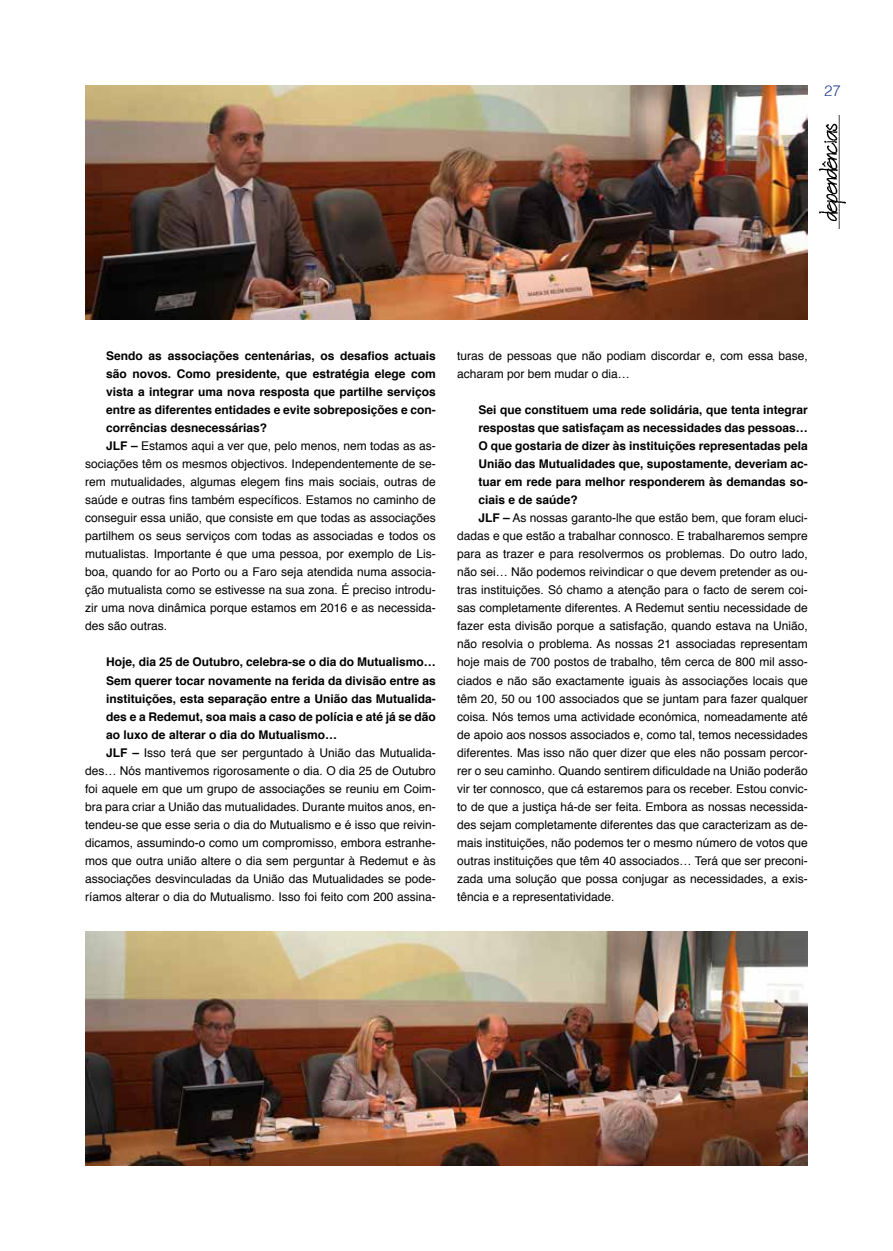
<style>
.page{position:relative;width:893px;height:1251px;background:#fff}
.page>*{position:absolute;margin:0;border:0;box-sizing:border-box;transform-origin:0 0}
.t1{font:300 15px "Helvetica";color:#25408f}
.t2{font:12px/18px "Helvetica";color:#000}
.t3{font:700 12px "Helvetica";color:#000}
.s1{font-weight:700}
</style>
<div class="page">
<img style="left:820px;top:115px;width:25px;height:113px">
<img style="left:85px;top:85px;width:723px;height:234px">
<img style="left:85px;top:931px;width:723px;height:234px">
<p class="t1" style="left:824px;top:78px;width:18px">27</p>
<p class="t3" style="left:106px;top:346px;width:331px">Sendo as associações centenárias, os desafios actuais</p>
<p class="t3" style="left:106px;top:364px;width:331px">são novos. Como presidente, que estratégia elege com</p>
<p class="t3" style="left:106px;top:382px;width:331px">vista a integrar uma nova resposta que partilhe serviços</p>
<p class="t3" style="left:106px;top:400px;width:331px">entre as diferentes entidades e evite sobreposições e con-</p>
<p class="t3" style="left:106px;top:418px;width:162px">corrências desnecessárias?</p>
<p class="t2" style="left:106px;top:437px;width:331px"><span class="s1">JLF –</span> Estamos aqui a ver que, pelo menos, nem todas as as-</p>
<p class="t2" style="left:85px;top:455px;width:352px">sociações têm os mesmos objectivos. Independentemente de se-</p>
<p class="t2" style="left:85px;top:473px;width:352px">rem mutualidades, algumas elegem fins mais sociais, outras de</p>
<p class="t2" style="left:85px;top:491px;width:352px">saúde e outras fins também específicos. Estamos no caminho de</p>
<p class="t2" style="left:85px;top:509px;width:352px">conseguir essa união, que consiste em que todas as associações</p>
<p class="t2" style="left:85px;top:527px;width:352px">partilhem os seus serviços com todas as associadas e todos os</p>
<p class="t2" style="left:85px;top:545px;width:352px">mutualistas. Importante é que uma pessoa, por exemplo de Lis-</p>
<p class="t2" style="left:85px;top:563px;width:352px">boa, quando for ao Porto ou a Faro seja atendida numa associa-</p>
<p class="t2" style="left:85px;top:581px;width:352px">ção mutualista como se estivesse na sua zona. É preciso introdu-</p>
<p class="t2" style="left:85px;top:599px;width:352px">zir uma nova dinâmica porque estamos em 2016 e as necessida-</p>
<p class="t2" style="left:85px;top:617px;width:84px">des são outras.</p>
<p class="t3" style="left:106px;top:652px;width:331px">Hoje, dia 25 de Outubro, celebra-se o dia do Mutualismo…</p>
<p class="t3" style="left:106px;top:670px;width:331px">Sem querer tocar novamente na ferida da divisão entre as</p>
<p class="t3" style="left:106px;top:688px;width:331px">instituições, esta separação entre a União das Mutualida-</p>
<p class="t3" style="left:106px;top:706px;width:331px">des e a Redemut, soa mais a caso de polícia e até já se dão</p>
<p class="t3" style="left:106px;top:724px;width:232px">ao luxo de alterar o dia do Mutualismo…</p>
<p class="t2" style="left:106px;top:743px;width:331px"><span class="s1">JLF –</span> Isso terá que ser perguntado à União das Mutualida-</p>
<p class="t2" style="left:85px;top:761px;width:352px">des… Nós mantivemos rigorosamente o dia. O dia 25 de Outubro</p>
<p class="t2" style="left:85px;top:779px;width:352px">foi aquele em que um grupo de associações se reuniu em Coim-</p>
<p class="t2" style="left:85px;top:797px;width:352px">bra para criar a União das mutualidades. Durante muitos anos, en-</p>
<p class="t2" style="left:85px;top:815px;width:352px">tendeu-se que esse seria o dia do Mutualismo e é isso que reivin-</p>
<p class="t2" style="left:85px;top:833px;width:352px">dicamos, assumindo-o como um compromisso, embora estranhe-</p>
<p class="t2" style="left:85px;top:851px;width:352px">mos que outra união altere o dia sem perguntar à Redemut e às</p>
<p class="t2" style="left:85px;top:869px;width:352px">associações desvinculadas da União das Mutualidades se pode-</p>
<p class="t2" style="left:85px;top:887px;width:352px">ríamos alterar o dia do Mutualismo. Isso foi feito com 200 assina-</p>
<p class="t2" style="left:457px;top:347px;width:352px">turas de pessoas que não podiam discordar e, com essa base, acharam por bem mudar o dia…</p>
<p class="t3" style="left:478px;top:400px;width:331px">Sei que constituem uma rede solidária, que tenta integrar</p>
<p class="t3" style="left:478px;top:418px;width:331px">respostas que satisfaçam as necessidades das pessoas…</p>
<p class="t3" style="left:478px;top:436px;width:331px">O que gostaria de dizer às instituições representadas pela</p>
<p class="t3" style="left:478px;top:454px;width:331px">União das Mutualidades que, supostamente, deveriam ac-</p>
<p class="t3" style="left:478px;top:472px;width:331px">tuar em rede para melhor responderem às demandas so-</p>
<p class="t3" style="left:478px;top:490px;width:101px">ciais e de saúde?</p>
<p class="t2" style="left:478px;top:509px;width:331px"><span class="s1">JLF –</span> As nossas garanto-lhe que estão bem, que foram eluci-</p>
<p class="t2" style="left:457px;top:527px;width:352px">dadas e que estão a trabalhar connosco. E trabalharemos sempre</p>
<p class="t2" style="left:457px;top:545px;width:352px">para as trazer e para resolvermos os problemas. Do outro lado,</p>
<p class="t2" style="left:457px;top:563px;width:352px">não sei… Não podemos reivindicar o que devem pretender as ou-</p>
<p class="t2" style="left:457px;top:581px;width:352px">tras instituições. Só chamo a atenção para o facto de serem coi-</p>
<p class="t2" style="left:457px;top:599px;width:352px">sas completamente diferentes. A Redemut sentiu necessidade de</p>
<p class="t2" style="left:457px;top:617px;width:352px">fazer esta divisão porque a satisfação, quando estava na União,</p>
<p class="t2" style="left:457px;top:635px;width:352px">não resolvia o problema. As nossas 21 associadas representam</p>
<p class="t2" style="left:457px;top:653px;width:352px">hoje mais de 700 postos de trabalho, têm cerca de 800 mil asso-</p>
<p class="t2" style="left:457px;top:671px;width:352px">ciados e não são exactamente iguais às associações locais que</p>
<p class="t2" style="left:457px;top:689px;width:352px">têm 20, 50 ou 100 associados que se juntam para fazer qualquer</p>
<p class="t2" style="left:457px;top:707px;width:352px">coisa. Nós temos uma actividade económica, nomeadamente até</p>
<p class="t2" style="left:457px;top:725px;width:352px">de apoio aos nossos associados e, como tal, temos necessidades</p>
<p class="t2" style="left:457px;top:743px;width:352px">diferentes. Mas isso não quer dizer que eles não possam percor-</p>
<p class="t2" style="left:457px;top:761px;width:352px">rer o seu caminho. Quando sentirem dificuldade na União poderão</p>
<p class="t2" style="left:457px;top:779px;width:352px">vir ter connosco, que cá estaremos para os receber. Estou convic-</p>
<p class="t2" style="left:457px;top:797px;width:352px">to de que a justiça há-de ser feita. Embora as nossas necessida-</p>
<p class="t2" style="left:457px;top:815px;width:352px">des sejam completamente diferentes das que caracterizam as de-</p>
<p class="t2" style="left:457px;top:833px;width:352px">mais instituições, não podemos ter o mesmo número de votos que</p>
<p class="t2" style="left:457px;top:851px;width:352px">outras instituições que têm 40 associados… Terá que ser preconi-</p>
<p class="t2" style="left:457px;top:869px;width:352px">zada uma solução que possa conjugar as necessidades, a exis-</p>
<p class="t2" style="left:457px;top:887px;width:159px">tência e a representatividade.</p>
</div>
